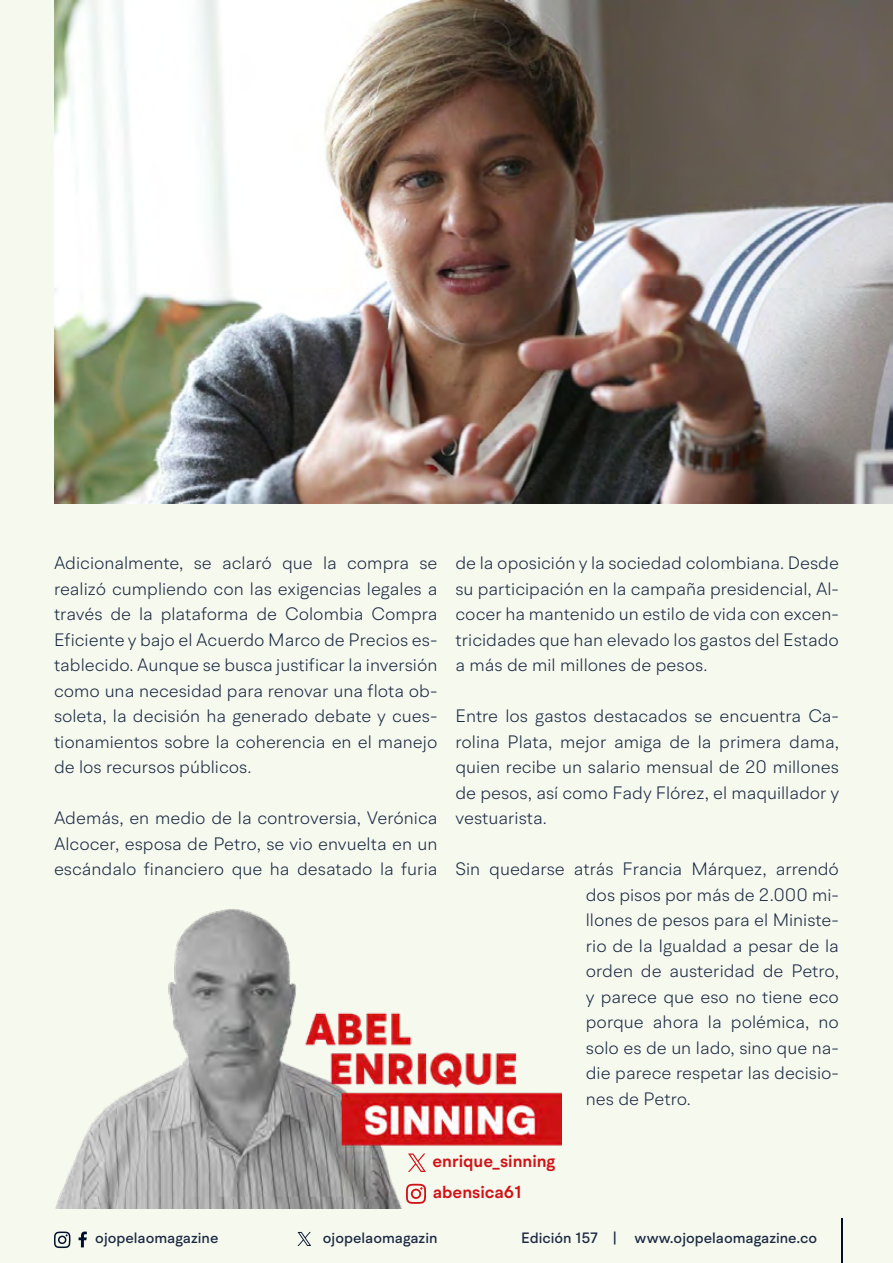
<style>
.page{position:relative;width:893px;height:1263px;background:#f6f9ee}
.page>*{position:absolute;margin:0;border:0;box-sizing:border-box;transform-origin:0 0}
.t1{font:300 18px/25.5px "BR Hendrix";color:#1b2943;text-align:justify}
.t2{font:600 17.4px "BR Hendrix";color:#d11217}
.t3{font:500 15px "BR Hendrix";color:#1b2943}
</style>
<div class="page">
<svg style="left:79px;top:1231px;width:8px;height:16px"></svg>
<svg style="left:54px;top:1231px;width:17px;height:17px"></svg>
<hr style="left:841px;top:1219px;width:1px;height:44px;background:#000f2b">
<svg style="left:298px;top:1232px;width:13px;height:14px"></svg>
<img style="left:55px;top:909px;width:507px;height:300px">
<svg style="left:406px;top:1184px;width:20px;height:20px"></svg>
<svg style="left:408px;top:1153px;width:18px;height:19px"></svg>
<img style="left:54px;top:0;width:839px;height:503px">
<p class="t1" style="left:54px;top:550px;width:385px">Adicionalmente, se aclaró que la compra se realizó cumpliendo con las exigencias legales a través de la plataforma de Colombia Compra Eficiente y bajo el Acuerdo Marco de Precios es&shy;tablecido. Aunque se busca justificar la inversión como una necesidad para renovar una flota ob&shy;soleta, la decisión ha generado debate y cues&shy;tionamientos sobre la coherencia en el manejo de los recursos públicos.</p>
<p class="t1" style="left:54px;top:805px;width:385px">Además, en medio de la controversia, Verónica Alcocer, esposa de Petro, se vio envuelta en un escándalo financiero que ha desatado la furia</p>
<p class="t1" style="left:455px;top:550px;width:385px">de la oposición y la sociedad colombiana. Desde su participación en la campaña presidencial, Al&shy;cocer ha mantenido un estilo de vida con excen&shy;tricidades que han elevado los gastos del Estado a más de mil millones de pesos.</p>
<p class="t1" style="left:455px;top:703px;width:385px">Entre los gastos destacados se encuentra Ca&shy;rolina Plata, mejor amiga de la primera dama, quien recibe un salario mensual de 20 millones de pesos, así como Fady Flórez, el maquillador y vestuarista.</p>
<p class="t1" style="left:586px;top:856px;width:255px;text-indent:-130px">Sin quedarse atrás Francia Márquez, arrendó dos pisos por más de 2.000 mi&shy;llones de pesos para el Ministe&shy;rio de la Igualdad a pesar de la orden de austeridad de Petro, y parece que eso no tiene eco porque ahora la polémica, no solo es de un lado, sino que na&shy;die parece respetar las decisio&shy;nes de Petro.</p>
<p class="t2" style="left:432px;top:1149px;width:124px">enrique_sinning</p>
<p class="t2" style="left:433px;top:1180px;width:90px">abensica61</p>
<p class="t3" style="left:95px;top:1229px;width:125px">ojopelaomagazine</p>
<p class="t3" style="left:323px;top:1229px;width:116px">ojopelaomagazin</p>
<p class="t3" style="left:521px;top:1229px;width:297px">Edición 157 | www.ojopelaomagazine.co</p>
</div>
